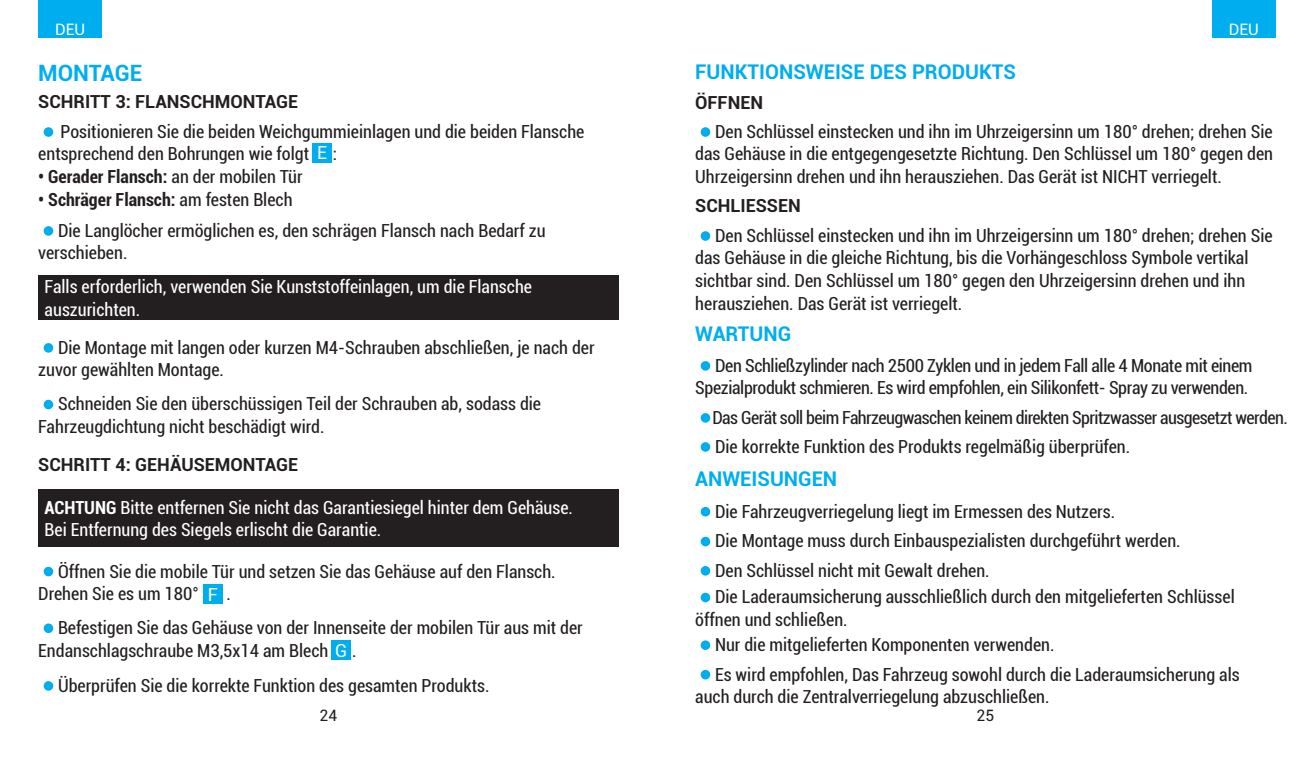
<style>
.page{position:relative;width:1314px;height:766px;background:#fff}
.page>*{position:absolute;margin:0;border:0;box-sizing:border-box;transform-origin:0 0}
.t1{font:700 22.5px "Roboto";letter-spacing:-.005em;color:#00aeef}
.t2{font:700 20.25px "Roboto";color:#00aeef}
.t3{font:condensed 18px/22.5px "Roboto";color:#231f20}
.t4{font:condensed 18px/22.5px "Roboto";color:#fff}
.t5{font:condensed 18px/22.5px "Roboto";letter-spacing:-.02em;color:#231f20;text-align:right}
.t6{font:condensed 18px "Roboto";letter-spacing:-.03em;color:#231f20}
.t7{font:700 18px "Roboto";color:#231f20}
.t8{font:700 condensed 18px "Roboto";color:#231f20}
.t9{font:18px "Roboto";color:#fff}
.t10{font:15.75px "Roboto";color:#fff}
.t11{font:15.75px "Roboto";color:#231f20}
.s1{font-stretch:normal;color:#fff}
.s2{font-weight:400}
.s3{font-weight:700}
</style>
<div class="page">
<div style="left:38px;top:0;width:64px;height:38px;background:#00aeef"></div>
<div style="left:1212px;top:0;width:64px;height:38px;background:#00aeef"></div>
<div style="left:38px;top:275px;width:581px;height:45px;background:#231f20"></div>
<div style="left:38px;top:489px;width:581px;height:57px;background:#231f20"></div>
<div style="left:44px;top:226px;width:9px;height:10px;background:#00aeef;border-radius:50%"></div>
<div style="left:44px;top:343px;width:9px;height:9px;background:#00aeef;border-radius:50%"></div>
<div style="left:44px;top:399px;width:9px;height:10px;background:#00aeef;border-radius:50%"></div>
<div style="left:44px;top:681px;width:9px;height:9px;background:#00aeef;border-radius:50%"></div>
<div style="left:701px;top:127px;width:9px;height:10px;background:#00aeef;border-radius:50%"></div>
<div style="left:701px;top:361px;width:9px;height:9px;background:#00aeef;border-radius:50%"></div>
<div style="left:701px;top:506px;width:9px;height:10px;background:#00aeef;border-radius:50%"></div>
<div style="left:701px;top:413px;width:9px;height:9px;background:#00aeef;border-radius:50%"></div>
<div style="left:701px;top:536px;width:9px;height:10px;background:#00aeef;border-radius:50%"></div>
<div style="left:701px;top:442px;width:9px;height:9px;background:#00aeef;border-radius:50%"></div>
<div style="left:701px;top:566px;width:9px;height:9px;background:#00aeef;border-radius:50%"></div>
<div style="left:701px;top:592px;width:9px;height:10px;background:#00aeef;border-radius:50%"></div>
<div style="left:701px;top:640px;width:9px;height:9px;background:#00aeef;border-radius:50%"></div>
<div style="left:701px;top:669px;width:9px;height:10px;background:#00aeef;border-radius:50%"></div>
<div style="left:701px;top:231px;width:9px;height:10px;background:#00aeef;border-radius:50%"></div>
<div style="left:44px;top:566px;width:9px;height:10px;background:#00aeef;border-radius:50%"></div>
<div style="left:203px;top:584px;width:19px;height:19px;background:#00aeef"></div>
<div style="left:44px;top:623px;width:9px;height:10px;background:#00aeef;border-radius:50%"></div>
<div style="left:332px;top:640px;width:19px;height:19px;background:#00aeef"></div>
<div style="left:44px;top:127px;width:9px;height:10px;background:#00aeef;border-radius:50%"></div>
<div style="left:313px;top:143px;width:19px;height:19px;background:#00aeef"></div>
<p class="t10" style="left:55px;top:18px;width:32px">DEU</p>
<p class="t10" style="left:1229px;top:18px;width:32px">DEU</p>
<p class="t1" style="left:38px;top:57px;width:106px">MONTAGE</p>
<p class="t2" style="left:695px;top:57px;width:322px">FUNKTIONSWEISE DES PRODUKTS</p>
<p class="t7" style="left:38px;top:89px;width:261px">SCHRITT 3: FLANSCHMONTAGE</p>
<p class="t3" style="left:38px;top:120px;width:548px;text-indent:22px">Positionieren Sie die beiden Weichgummieinlagen und die beiden Flansche entsprechend den Bohrungen wie folgt <span class="s1">E</span> :</p>
<p class="t8" style="left:38px;top:164px;width:266px">• Gerader Flansch: <span class="s2">an der mobilen Tür</span></p>
<p class="t8" style="left:38px;top:186px;width:256px">• Schräger Flansch: <span class="s2">am festen Blech</span></p>
<p class="t3" style="left:38px;top:218px;width:509px;text-indent:20px">Die Langlöcher ermöglichen es, den schrägen Flansch nach Bedarf zu verschieben.</p>
<p class="t4" style="left:45px;top:275px;width:489px">Falls erforderlich, verwenden Sie Kunststoffeinlagen, um die Flansche auszurichten.</p>
<p class="t3" style="left:38px;top:335px;width:558px;text-indent:20px">Die Montage mit langen oder kurzen M4-Schrauben abschließen, je nach der zuvor gewählten Montage.</p>
<p class="t3" style="left:38px;top:392px;width:504px;text-indent:20px">Schneiden Sie den überschüssigen Teil der Schrauben ab, sodass die<br>Fahrzeugdichtung nicht beschädigt wird.</p>
<p class="t7" style="left:38px;top:452px;width:261px">SCHRITT 4: GEHÄUSEMONTAGE</p>
<p class="t4" style="left:45px;top:495px;width:530px"><span class="s3">ACHTUNG</span> Bitte entfernen Sie nicht das Garantiesiegel hinter dem Gehäuse.<br>Bei Entfernung des Siegels erlischt die Garantie.</p>
<p class="t3" style="left:38px;top:559px;width:519px;text-indent:20px">Öffnen Sie die mobile Tür und setzen Sie das Gehäuse auf den Flansch.<br>Drehen Sie es um 180°</p>
<p class="t3" style="left:226px;top:581px;width:6px">.</p>
<p class="t9" style="left:208px;top:581px;width:11px">F</p>
<p class="t3" style="left:38px;top:615px;width:546px;text-indent:20px">Befestigen Sie das Gehäuse von der Innenseite der mobilen Tür aus mit der<br>Endanschlagschraube M3,5x14 am Blech <span class="s1">G</span> .</p>
<p class="t3" style="left:58px;top:673px;width:433px">Überprüfen Sie die korrekte Funktion des gesamten Produkts.</p>
<p class="t7" style="left:695px;top:89px;width:69px">ÖFFNEN</p>
<p class="t3" style="left:695px;top:120px;width:579px;text-align:justify;text-indent:20px">Den Schlüssel einstecken und ihn im Uhrzeigersinn um 180° drehen; drehen Sie das Gehäuse in die entgegengesetzte Richtung. Den Schlüssel um 180° gegen den Uhrzeigersinn drehen und ihn herausziehen. Das Gerät ist NICHT verriegelt.</p>
<p class="t7" style="left:695px;top:193px;width:107px">SCHLIESSEN</p>
<p class="t3" style="left:695px;top:223px;width:579px;text-indent:20px">Den Schlüssel einstecken und ihn im Uhrzeigersinn um 180° drehen; drehen Sie das Gehäuse in die gleiche Richtung, bis die Vorhängeschloss Symbole vertikal sichtbar sind. Den Schlüssel um 180° gegen den Uhrzeigersinn drehen und ihn herausziehen. Das Gerät ist verriegelt.</p>
<p class="t2" style="left:695px;top:319px;width:98px">WARTUNG</p>
<p class="t5" style="left:695px;top:353px;width:559px">Den Schließzylinder nach 2500 Zyklen und in jedem Fall alle 4 Monate mit einem<br>Spezialprodukt schmieren. Es wird empfohlen, ein Silikonfett- Spray zu verwenden.</p>
<p class="t6" style="left:712px;top:405px;width:577px">Das Gerät soll beim Fahrzeugwaschen keinem direkten Spritzwasser ausgesetzt werden.</p>
<p class="t3" style="left:715px;top:434px;width:417px">Die korrekte Funktion des Produkts regelmäßig überprüfen.</p>
<p class="t2" style="left:695px;top:465px;width:143px">ANWEISUNGEN</p>
<p class="t3" style="left:715px;top:499px;width:401px">Die Fahrzeugverriegelung liegt im Ermessen des Nutzers.</p>
<p class="t3" style="left:715px;top:529px;width:467px">Die Montage muss durch Einbauspezialisten durchgeführt werden.</p>
<p class="t3" style="left:715px;top:556px;width:521px;line-height:26.8px">Den Schlüssel nicht mit Gewalt drehen.<br>Die Laderaumsicherung ausschließlich durch den mitgelieferten Schlüssel</p>
<p class="t3" style="left:715px;top:606px;width:341px;line-height:25.2px;text-indent:-20px">öffnen und schließen.<br>Nur die mitgelieferten Komponenten verwenden.</p>
<p class="t3" style="left:695px;top:662px;width:546px;text-indent:20px">Es wird empfohlen, Das Fahrzeug sowohl durch die Laderaumsicherung als auch durch die Zentralverriegelung abzuschließen.</p>
<p class="t11" style="left:320px;top:704px;width:19px">24</p>
<p class="t11" style="left:977px;top:704px;width:19px">25</p>
</div>
